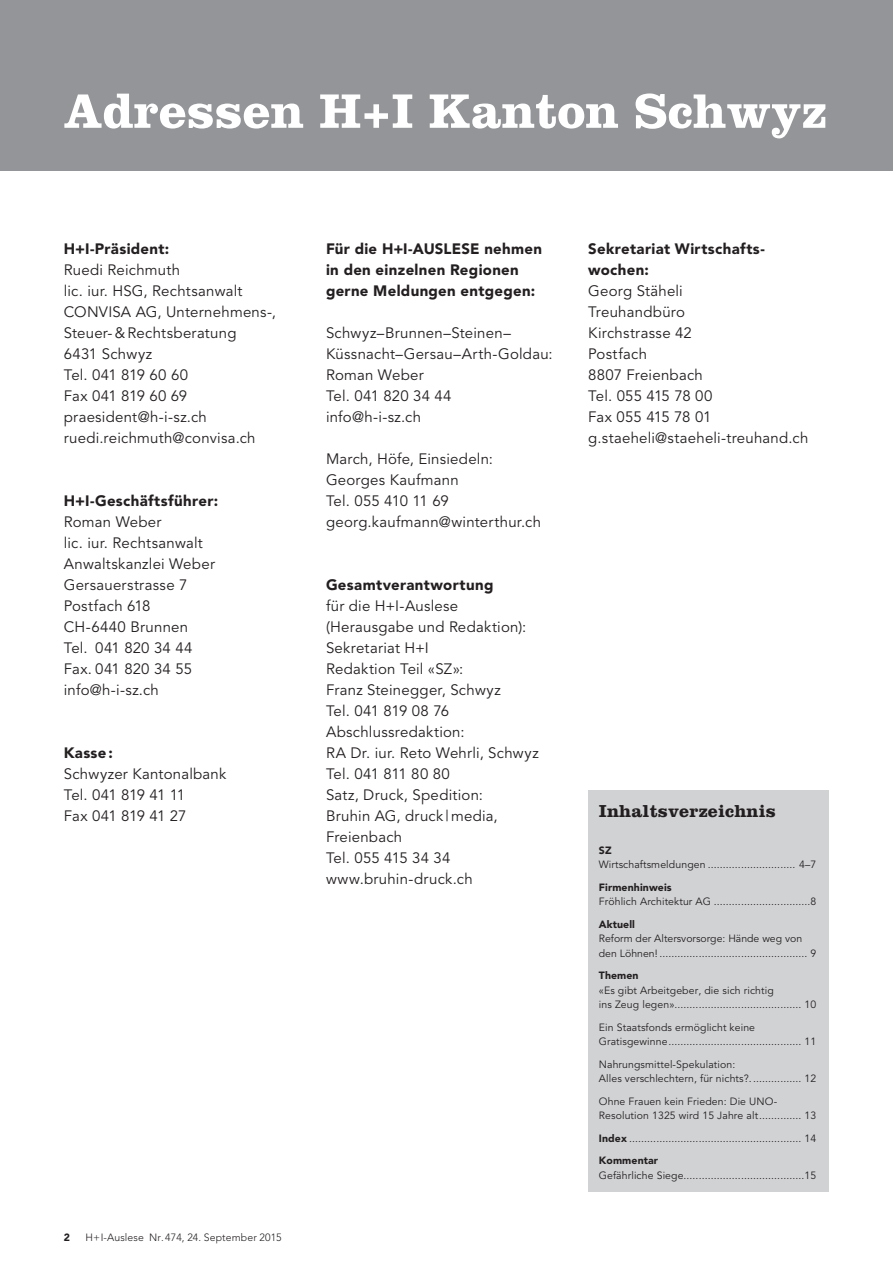
<style>
.page{position:relative;width:893px;height:1263px;background:#fff}
.page>*{position:absolute;margin:0;border:0;box-sizing:border-box;transform-origin:0 0}
.t1{font:700 50.25px "Clarendon";color:#fff}
.t2{font:700 18px "Clarendon";letter-spacing:.01em;color:#231f20}
.t3{font:15px/21px "Avenir";letter-spacing:.015em;color:#231f20}
.t4{font:900 15px/21px "Avenir";letter-spacing:.025em;color:#231f20}
.t5{font:10.5px/14.2px "Avenir";letter-spacing:.01em;color:#231f20}
.t6{font:300 10.5px "Avenir";letter-spacing:.01em;color:#231f20}
.t7{font:900 10.5px "Avenir";letter-spacing:.01em;color:#231f20}
.s1{font-weight:900}
</style>
<div class="page">
<div style="left:0;top:0;width:893px;height:170px;background:#939598"></div>
<div style="left:588px;top:790px;width:241px;height:401px;background:#d1d2d4"></div>
<h1 class="t1" style="left:64px;top:81px;width:764px">Adressen H+I Kanton Schwyz</h1>
<p class="t4" style="left:64px;top:238px;width:107px">H+I-Präsident:</p>
<p class="t3" style="left:64px;top:260px;width:214px">Ruedi Reichmuth<br>lic. iur. HSG, Rechtsanwalt<br>CONVISA AG, Unternehmens-,<br>Steuer- &amp; Rechtsberatung<br>6431 Schwyz<br>Tel. 041 819 60 60<br>Fax 041 819 60 69 praesident@h-i-sz.ch ruedi.reichmuth@convisa.ch</p>
<p class="t4" style="left:64px;top:490px;width:156px">H+I-Geschäftsführer:</p>
<p class="t3" style="left:64px;top:512px;width:153px">Roman Weber<br>lic. iur. Rechtsanwalt<br>Anwaltskanzlei Weber<br>Gersauerstrasse 7<br>Postfach 618<br>CH-6440 Brunnen<br>Tel. 041 820 34 44<br>Fax. 041 820 34 55 info@h-i-sz.ch</p>
<p class="t4" style="left:64px;top:742px;width:51px">Kasse :</p>
<p class="t3" style="left:64px;top:764px;width:164px">Schwyzer Kantonalbank<br>Tel. 041 819 41 11<br>Fax 041 819 41 27</p>
<p class="t7" style="left:64px;top:1231px;width:8px">2</p>
<p class="t6" style="left:85px;top:1231px;width:198px">H+I-Auslese Nr. 474, 24. September 2015</p>
<p class="t4" style="left:326px;top:238px;width:218px">Für die H+I-AUSLESE nehmen in den einzelnen Regionen gerne Meldungen entgegen:</p>
<p class="t3" style="left:326px;top:323px;width:228px">Schwyz–Brunnen–Steinen–<br>Küssnacht–Gersau–Arth-Goldau:<br>Roman Weber<br>Tel. 041 820 34 44<br>info@h-i-sz.ch</p>
<p class="t3" style="left:326px;top:449px;width:217px">March, Höfe, Einsiedeln:<br>Georges Kaufmann<br>Tel. 055 410 11 69 georg.kaufmann@winterthur.ch</p>
<p class="t4" style="left:326px;top:574px;width:169px">Gesamtverantwortung</p>
<p class="t3" style="left:326px;top:596px;width:214px">für die H+I-Auslese (Herausgabe und Redaktion):<br>Sekretariat H+I<br>Redaktion Teil «SZ»:<br>Franz Steinegger, Schwyz<br>Tel. 041 819 08 76<br>Abschlussredaktion:<br>RA Dr. iur. Reto Wehrli, Schwyz<br>Tel. 041 811 80 80<br>Satz, Druck, Spedition:<br>Bruhin AG, druck | media,<br>Freienbach<br>Tel. 055 415 34 34 www.bruhin-druck.ch</p>
<p class="t4" style="left:588px;top:238px;width:178px">Sekretariat Wirtschafts&shy;wochen:</p>
<p class="t3" style="left:588px;top:281px;width:222px">Georg Stäheli<br>Treuhandbüro<br>Kirchstrasse 42<br>Postfach<br>8807 Freienbach<br>Tel. 055 415 78 00<br>Fax 055 415 78 01 g.staeheli@staeheli-treuhand.ch</p>
<p class="t2" style="left:599px;top:800px;width:179px">Inhaltsverzeichnis</p>
<p class="t7" style="left:599px;top:844px;width:14px">SZ</p>
<p class="t5" style="left:599px;top:858px;width:219px">Wirtschaftsmeldungen ............................. 4–7</p>
<p class="t7" style="left:599px;top:881px;width:74px">Firmenhinweis</p>
<p class="t5" style="left:599px;top:895px;width:219px">Fröhlich Architektur AG ................................8</p>
<p class="t7" style="left:599px;top:918px;width:38px">Aktuell</p>
<p class="t5" style="left:599px;top:932px;width:219px">Reform der Altersvorsorge: Hände weg von den Löhnen! ................................................. 9</p>
<p class="t7" style="left:599px;top:969px;width:41px">Themen</p>
<p class="t5" style="left:599px;top:983px;width:219px">«Es gibt Arbeitgeber, die sich richtig<br>ins Zeug legen».......................................... 10</p>
<p class="t5" style="left:599px;top:1020px;width:219px">Ein Staatsfonds ermöglicht keine<br>Gratisgewinne............................................ 11</p>
<p class="t5" style="left:599px;top:1057px;width:219px">Nahrungsmittel-Spekulation:<br>Alles verschlechtern, für nichts?................. 12</p>
<p class="t5" style="left:599px;top:1094px;width:219px">Ohne Frauen kein Frieden: Die UNO-<br>Resolution 1325 wird 15 Jahre alt.............. 13</p>
<p class="t5" style="left:599px;top:1127px;width:219px;line-height:22.8px"><span class="s1">Index</span> ......................................................... 14<br><span class="s1">Kommentar</span></p>
<p class="t5" style="left:599px;top:1168px;width:219px">Gefährliche Siege........................................15</p>
</div>
